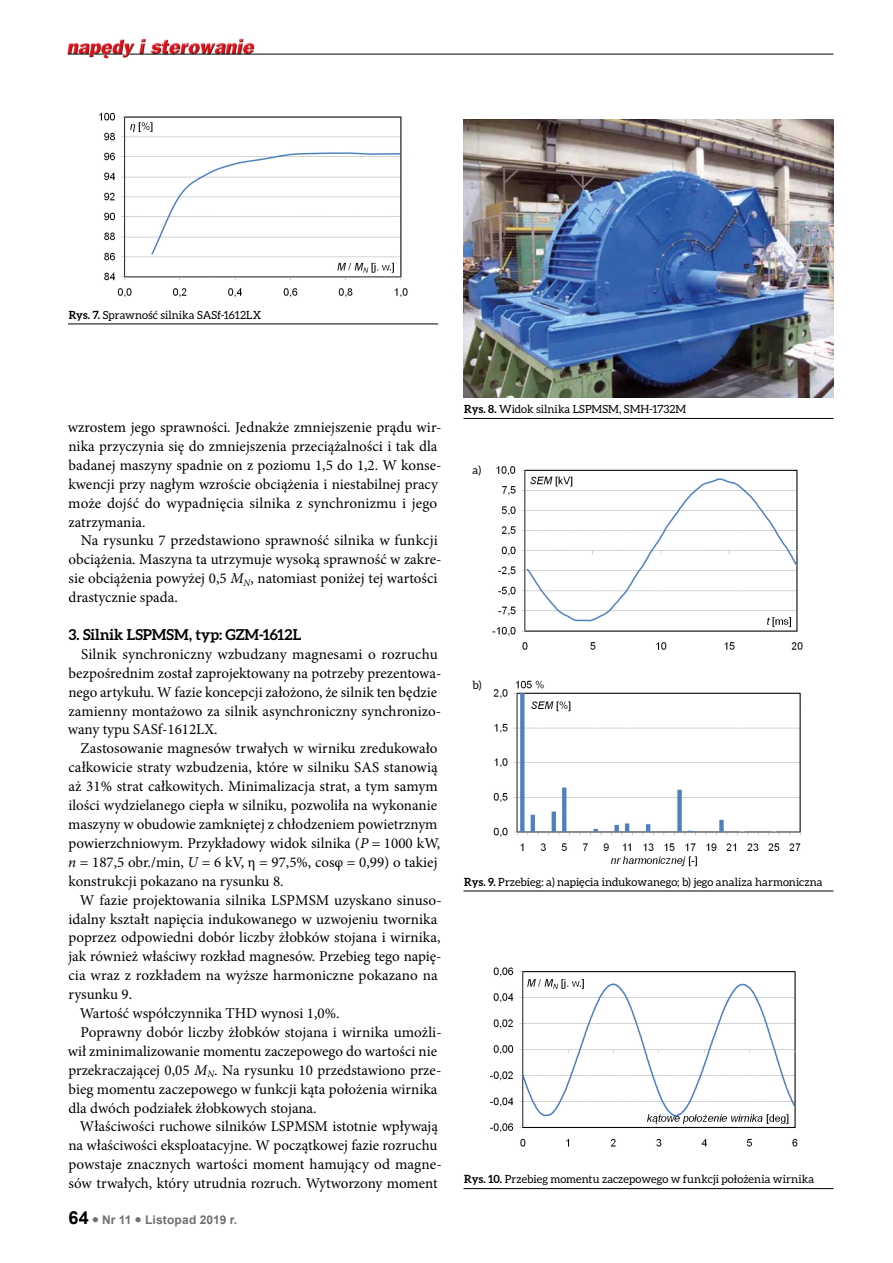
<style>
.page{position:relative;width:893px;height:1263px;background:#fff}
.page>*{position:absolute;margin:0;border:0;box-sizing:border-box;transform-origin:0 0}
.t1{font:15px/18.9px "Minion Pro";color:#000}
.t2{font:700 15px "Aleo";color:#000}
.t3{font:700 12px "Arial";letter-spacing:.015em;color:#706f6f}
.t4{font:11.25px "Aleo";letter-spacing:.01em;color:#000}
.s1{font-weight:700}
.s2{font-style:italic}
.s3{font-size:18px;color:#000}
</style>
<div class="page">
<img style="left:67px;top:38px;width:190px;height:21px">
<hr style="left:129px;top:54px;width:704px;height:1px;background:#000">
<svg style="left:68px;top:54px;width:55px;height:1px"></svg>
<hr style="left:68px;top:324px;width:370px;height:1px;background:#000">
<hr style="left:463px;top:418px;width:370px;height:1px;background:#000">
<hr style="left:463px;top:891px;width:370px;height:1px;background:#000">
<img style="left:99px;top:112px;width:309px;height:186px">
<img style="left:463px;top:119px;width:370px;height:278px">
<img style="left:492px;top:466px;width:311px;height:184px">
<img style="left:493px;top:680px;width:308px;height:187px">
<hr style="left:463px;top:1188px;width:370px;height:1px;background:#000">
<img style="left:490px;top:967px;width:308px;height:180px">
<p class="t4" style="left:69px;top:308px;width:194px"><span class="s1">Rys. 7.</span> Sprawność silnika SASf-1612LX</p>
<p class="t1" style="left:68px;top:418px;width:375px">wzrostem jego sprawności. Jednakże zmniejszenie prądu wir&shy;nika przyczynia się do zmniejszenia przeciążalności i tak dla badanej maszyny spadnie on z poziomu 1,5 do 1,2. W konse&shy;kwencji przy nagłym wzroście obciążenia i niestabilnej pracy może dojść do wypadnięcia silnika z synchronizmu i jego zatrzymania.</p>
<p class="t1" style="left:68px;top:531px;width:375px;text-indent:12px">Na rysunku 7 przedstawiono sprawność silnika w funkcji obciążenia. Maszyna ta utrzymuje wysoką sprawność w zakre&shy;sie obciążenia powyżej 0,5 <span class="s2">M</span><sub>N</sub>, natomiast poniżej tej wartości drastycznie spada.</p>
<p class="t2" style="left:68px;top:626px;width:234px">3. Silnik LSPMSM, typ: GZM-1612L</p>
<p class="t1" style="left:68px;top:645px;width:375px;text-indent:13px">Silnik synchroniczny wzbudzany magnesami o rozruchu bezpośrednim został zaprojektowany na potrzeby prezentowa&shy;nego artykułu. W fazie koncepcji założono, że silnik ten będzie zamienny montażowo za silnik asynchroniczny synchronizo&shy;wany typu SASf-1612LX.</p>
<p class="t1" style="left:68px;top:739px;width:373px;text-indent:12px">Zastosowanie magnesów trwałych w wirniku zredukowało całkowicie straty wzbudzenia, które w silniku SAS stanowią aż 31% strat całkowitych. Minimalizacja strat, a tym samym ilości wydzielanego ciepła w silniku, pozwoliła na wykonanie maszyny w obudowie zamkniętej z chłodzeniem powietrznym powierzchniowym. Przykładowy widok silnika (<span class="s2">P</span> = 1000 kW, <span class="s2">n</span> = 187,5 obr./min, <span class="s2">U</span> = 6 kV, η = 97,5%, cosφ = 0,99) o takiej konstrukcji pokazano na rysunku 8.</p>
<p class="t1" style="left:80px;top:890px;width:363px">W fazie projektowania silnika LSPMSM uzyskano sinuso-</p>
<p class="t1" style="left:68px;top:909px;width:370px">idalny kształt napięcia indukowanego w uzwojeniu twornika</p>
<p class="t1" style="left:68px;top:928px;width:374px">poprzez odpowiedni dobór liczby żłobków stojana i wirnika,</p>
<p class="t1" style="left:68px;top:947px;width:375px">jak również właściwy rozkład magnesów. Przebieg tego napię-</p>
<p class="t1" style="left:68px;top:966px;width:371px">cia wraz z rozkładem na wyższe harmoniczne pokazano na</p>
<p class="t1" style="left:68px;top:985px;width:65px">rysunku 9.</p>
<p class="t1" style="left:80px;top:1004px;width:261px">Wartość współczynnika THD wynosi 1,0%.</p>
<p class="t1" style="left:81px;top:1023px;width:363px">Poprawny dobór liczby żłobków stojana i wirnika umożli-</p>
<p class="t1" style="left:68px;top:1042px;width:371px">wił zminimalizowanie momentu zaczepowego do wartości nie</p>
<p class="t1" style="left:68px;top:1060px;width:375px">przekraczającej 0,05 <span class="s2">M</span><sub>N</sub>. Na rysunku 10 przedstawiono prze-</p>
<p class="t1" style="left:69px;top:1079px;width:370px">bieg momentu zaczepowego w funkcji kąta położenia wirnika</p>
<p class="t1" style="left:68px;top:1098px;width:250px">dla dwóch podziałek żłobkowych stojana.</p>
<p class="t1" style="left:80px;top:1117px;width:360px">Właściwości ruchowe silników LSPMSM istotnie wpływają</p>
<p class="t1" style="left:68px;top:1136px;width:370px">na właściwości eksploatacyjne. W początkowej fazie rozruchu</p>
<p class="t1" style="left:68px;top:1155px;width:375px">powstaje znacznych wartości moment hamujący od magne-</p>
<p class="t1" style="left:69px;top:1174px;width:371px">sów trwałych, który utrudnia rozruch. Wytworzony moment</p>
<p class="t3" style="left:68px;top:1212px;width:170px"><span class="s3">64</span> ● Nr 11 ● Listopad 2019 r.</p>
<p class="t4" style="left:464px;top:403px;width:223px"><span class="s1">Rys. 8.</span> Widok silnika LSPMSM, SMH-1732M</p>
<p class="t4" style="left:473px;top:463px;width:10px">a)</p>
<p class="t4" style="left:473px;top:679px;width:10px">b)</p>
<p class="t4" style="left:464px;top:875px;width:360px"><span class="s1">Rys. 9.</span> Przebieg: a) napięcia indukowanego; b) jego analiza harmoniczna</p>
<p class="t4" style="left:464px;top:1173px;width:351px"><span class="s1">Rys. 10.</span> Przebieg momentu zaczepowego w funkcji położenia wirnika</p>
</div>
